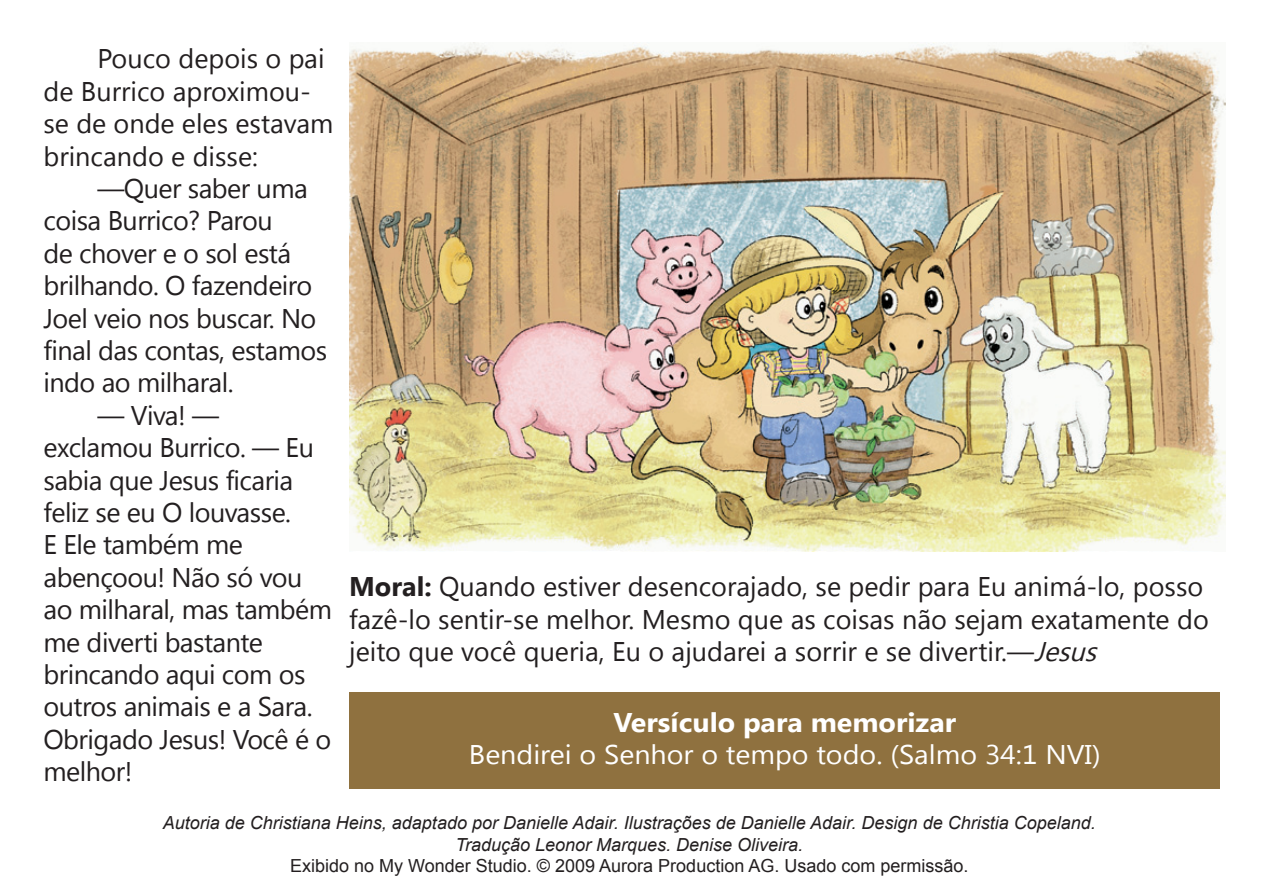
<style>
.page{position:relative;width:1263px;height:893px;background:#fff}
.page>*{position:absolute;margin:0;border:0;box-sizing:border-box;transform-origin:0 0}
.No_Spacing{font:27px/32.4px "Khmer UI";letter-spacing:-.02em;color:#231f20}
.No_Spacing-2{font:27px/32.4px "Khmer UI";color:#231f20}
.t1{font:27px "Khmer UI";color:#fff;scale:1.06 1}
.t2{font:700 27px "Khmer UI";color:#fff;scale:1.06 1}
.No_Spacing-3{font:italic 18px "Arial";color:#231f20}
.No_Spacing-4{font:18px "Arial";color:#231f20}
.s1{font-weight:700}
.s2{font-style:italic}
</style>
<div class="page">
<div style="left:349px;top:692px;width:870px;height:97px;background:#8f713f"></div>
<img style="left:349px;top:42px;width:877px;height:510px">
<p class="No_Spacing-2" style="left:44px;top:43px;width:291px;text-indent:54px">Pouco depois o pai de Burrico aproximou&shy;se de onde eles estavam brincando e disse:</p>
<p class="No_Spacing" style="left:44px;top:172px;width:285px;text-indent:54px">—Quer saber uma coisa Burrico? Parou<br>de chover e o sol está brilhando. O fazendeiro<br>Joel veio nos buscar. No final das contas, estamos indo ao milharal.</p>
<p class="No_Spacing" style="left:44px;top:399px;width:290px;text-indent:54px">— Viva! — exclamou Burrico. — Eu sabia que Jesus ficaria feliz se eu O louvasse.<br>E Ele também me abençoou! Não só vou ao milharal, mas também me diverti bastante brincando aqui com os outros animais e a Sara.<br>Obrigado Jesus! Você é o melhor!</p>
<p class="No_Spacing-2" style="left:349px;top:571px;width:861px"><span class="s1">Moral:</span> Quando estiver desencorajado, se pedir para Eu animá-lo, posso fazê-lo sentir-se melhor. Mesmo que as coisas não sejam exatamente do jeito que você queria, Eu o ajudarei a sorrir e se divertir.—<span class="s2">Jesus</span></p>
<p class="t2" style="left:614px;top:707px;width:325px">Versículo para memorizar</p>
<p class="t1" style="left:469px;top:739px;width:598px">Bendirei o Senhor o tempo todo. (Salmo 34:1 NVI)</p>
<p class="No_Spacing-3" style="left:163px;top:811px;width:934px">Autoria de Christiana Heins, adaptado por Danielle Adair. Ilustrações de Danielle Adair. Design de Christia Copeland.</p>
<p class="No_Spacing-3" style="left:455px;top:833px;width:349px">Tradução Leonor Marques. Denise Oliveira.</p>
<p class="No_Spacing-4" style="left:290px;top:854px;width:680px">Exibido no My Wonder Studio. © 2009 Aurora Production AG. Usado com permissão.</p>
</div>
